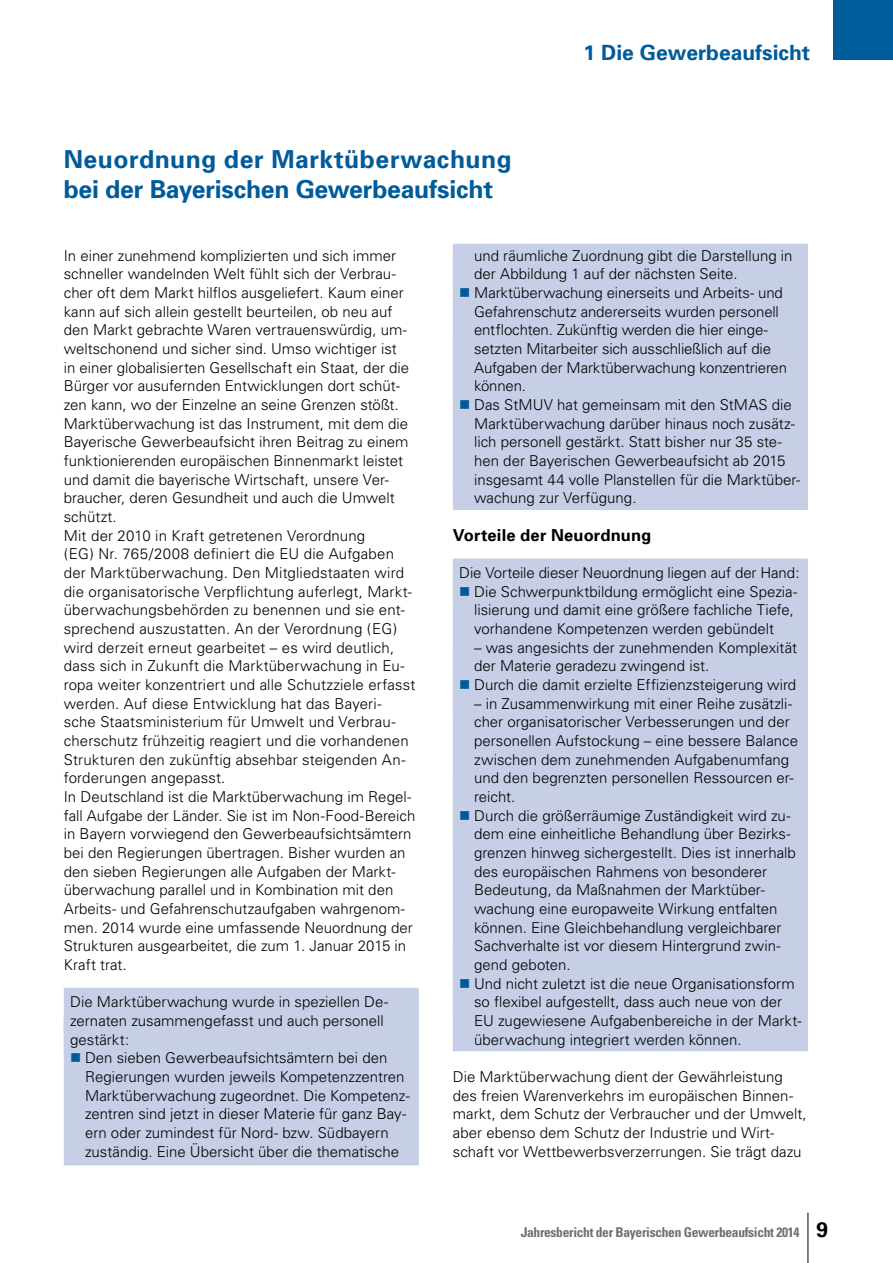
<style>
.page{position:relative;width:893px;height:1263px;background:#fff}
.page>*{position:absolute;margin:0;border:0;box-sizing:border-box;transform-origin:0 0}
._1_H2{font:700 24.75px/29.7px "Univers";color:#005b9a}
.t1{font:700 21px "Univers";color:#005b9a}
.t2{font:700 16.5px "Univers";letter-spacing:.01em;color:#000}
.Fließtext{font:300 15px/18.6px "Univers";color:#000}
._1-Liste__ohne_Punkt{font:300 15px/18.6px "Univers";color:#000}
.t3{font:700 condensed 13.5px "Univers";letter-spacing:-.025em;color:#706f6f}
.s1{color:#005b9a}
.s2{font-stretch:normal;font-size:21px;color:#000}
</style>
<div class="page">
<div style="left:833px;top:0;width:60px;height:60px;background:#005b9a"></div>
<hr style="left:807px;top:1213px;width:1px;height:50px;background:#000">
<div style="left:64px;top:988px;width:355px;height:45px;background:#c6cfe6"></div>
<div style="left:64px;top:1015px;width:355px;height:150px;background:#c6cfe6"></div>
<div style="left:453px;top:244px;width:355px;height:150px;background:#c6cfe6"></div>
<div style="left:453px;top:337px;width:355px;height:150px;background:#c6cfe6"></div>
<div style="left:453px;top:480px;width:355px;height:30px;background:#c6cfe6"></div>
<div style="left:453px;top:559px;width:355px;height:45px;background:#c6cfe6"></div>
<div style="left:453px;top:572px;width:355px;height:450px;background:#c6cfe6"></div>
<div style="left:453px;top:1021px;width:355px;height:30px;background:#c6cfe6"></div>
<h2 class="_1_H2" style="left:64px;top:145px;width:449px">Neuordnung der Marktüberwachung bei der Bayerischen Gewerbeaufsicht</h2>
<h2 class="t1" style="left:584px;top:39px;width:228px">1 Die Gewerbeaufsicht</h2>
<p class="Fließtext" style="left:64px;top:246px;width:347px">In einer zunehmend komplizierten und sich immer schneller wandelnden Welt fühlt sich der Verbrau&shy;cher oft dem Markt hilflos ausgeliefert. Kaum einer kann auf sich allein gestellt beurteilen, ob neu auf den Markt gebrachte Waren vertrauenswürdig, um&shy;weltschonend und sicher sind. Umso wichtiger ist in einer globalisierten Gesellschaft ein Staat, der die Bürger vor ausufernden Entwicklungen dort schüt&shy;zen kann, wo der Einzelne an seine Grenzen stößt.<br>Marktüberwachung ist das Instrument, mit dem die Bayerische Gewerbeaufsicht ihren Beitrag zu einem funktionierenden europäischen Binnenmarkt leistet und damit die bayerische Wirtschaft, unsere Ver&shy;braucher, deren Gesundheit und auch die Umwelt schützt.</p>
<p class="Fließtext" style="left:64px;top:526px;width:353px">Mit der 2010 in Kraft getretenen Verordnung<br>(EG) Nr. 765/2008 definiert die EU die Aufgaben der Marktüberwachung. Den Mitgliedstaaten wird die organisatorische Verpflichtung auferlegt, Markt&shy;überwachungsbehörden zu benennen und sie ent&shy;sprechend auszustatten. An der Verordnung (EG) wird derzeit erneut gearbeitet – es wird deutlich, dass sich in Zukunft die Marktüberwachung in Eu&shy;ropa weiter konzentriert und alle Schutzziele erfasst werden. Auf diese Entwicklung hat das Bayeri&shy;sche Staatsministerium für Umwelt und Verbrau&shy;cherschutz frühzeitig reagiert und die vorhandenen Strukturen den zukünftig absehbar steigenden An&shy;forderungen angepasst.</p>
<p class="Fließtext" style="left:64px;top:787px;width:353px">In Deutschland ist die Marktüberwachung im Regel&shy;fall Aufgabe der Länder. Sie ist im Non-Food-Bereich in Bayern vorwiegend den Gewerbeaufsichtsämtern bei den Regierungen übertragen. Bisher wurden an den sieben Regierungen alle Aufgaben der Markt&shy;überwachung parallel und in Kombination mit den Arbeits- und Gefahrenschutzaufgaben wahrgenom&shy;men. 2014 wurde eine umfassende Neuordnung der Strukturen ausgearbeitet, die zum 1. Januar 2015 in Kraft trat.</p>
<p class="_1-Liste__ohne_Punkt" style="left:70px;top:993px;width:320px">Die Marktüberwachung wurde in speziellen De&shy;zernaten zusammengefasst und auch personell gestärkt:</p>
<p class="Fließtext" style="left:85px;top:1049px;width:326px;text-indent:-15px"><span class="s1">■</span> Den sieben Gewerbeaufsichtsämtern bei den Regierungen wurden jeweils Kompetenzzentren Marktüberwachung zugeordnet. Die Kompetenz&shy;zentren sind jetzt in dieser Materie für ganz Bay&shy;ern oder zumindest für Nord- bzw. Südbayern zuständig. Eine Übersicht über die thematische</p>
<p class="Fließtext" style="left:474px;top:246px;width:320px">und räumliche Zuordnung gibt die Darstellung in der Abbildung 1 auf der nächsten Seite.</p>
<p class="Fließtext" style="left:474px;top:283px;width:314px;text-indent:-15px"><span class="s1">■</span> Marktüberwachung einerseits und Arbeits- und Gefahrenschutz andererseits wurden personell entflochten. Zukünftig werden die hier einge&shy;setzten Mitarbeiter sich ausschließlich auf die Aufgaben der Marktüberwachung konzentrieren können.</p>
<p class="Fließtext" style="left:474px;top:395px;width:328px;text-indent:-15px"><span class="s1">■</span> Das StMUV hat gemeinsam mit den StMAS die Marktüberwachung darüber hinaus noch zusätz&shy;lich personell gestärkt. Statt bisher nur 35 ste&shy;hen der Bayerischen Gewerbeaufsicht ab 2015 insgesamt 44 volle Planstellen für die Marktüber&shy;wachung zur Verfügung.</p>
<h3 class="t2" style="left:453px;top:525px;width:200px">Vorteile der Neuordnung</h3>
<p class="_1-Liste__ohne_Punkt" style="left:459px;top:563px;width:342px">Die Vorteile dieser Neuordnung liegen auf der Hand:</p>
<p class="Fließtext" style="left:474px;top:582px;width:325px;text-indent:-15px"><span class="s1">■</span> Die Schwerpunktbildung ermöglicht eine Spezia&shy;lisierung und damit eine größere fachliche Tiefe, vorhandene Kompetenzen werden gebündelt</p>
<p class="Fließtext" style="left:474px;top:638px;width:324px">– was angesichts der zunehmenden Komplexität der Materie geradezu zwingend ist.</p>
<p class="Fließtext" style="left:459px;top:675px;width:339px"><span class="s1">■</span> Durch die damit erzielte Effizienzsteigerung wird</p>
<p class="Fließtext" style="left:474px;top:694px;width:325px">– in Zusammenwirkung mit einer Reihe zusätzli&shy;cher organisatorischer Verbesserungen und der personellen Aufstockung – eine bessere Balance zwischen dem zunehmenden Aufgabenumfang und den begrenzten personellen Ressourcen er&shy;reicht.</p>
<p class="Fließtext" style="left:474px;top:806px;width:323px;text-indent:-15px"><span class="s1">■</span> Durch die größerräumige Zuständigkeit wird zu&shy;dem eine einheitliche Behandlung über Bezirks&shy;grenzen hinweg sichergestellt. Dies ist innerhalb des europäischen Rahmens von besonderer Bedeutung, da Maßnahmen der Marktüber&shy;wachung eine europaweite Wirkung entfalten können. Eine Gleichbehandlung vergleichbarer Sachverhalte ist vor diesem Hintergrund zwin&shy;gend geboten.</p>
<p class="Fließtext" style="left:474px;top:974px;width:329px;text-indent:-15px"><span class="s1">■</span> Und nicht zuletzt ist die neue Organisationsform so flexibel aufgestellt, dass auch neue von der EU zugewiesene Aufgabenbereiche in der Markt&shy;überwachung integriert werden können.</p>
<p class="Fließtext" style="left:453px;top:1067px;width:355px">Die Marktüberwachung dient der Gewährleistung des freien Warenverkehrs im europäischen Binnen&shy;markt, dem Schutz der Verbraucher und der Umwelt, aber ebenso dem Schutz der Industrie und Wirt&shy;schaft vor Wettbewerbsverzerrungen. Sie trägt dazu</p>
<p class="t3" style="left:521px;top:1224px;width:309px">Jahresbericht der Bayerischen Gewerbeaufsicht 2014 <span class="s2">9</span></p>
</div>
